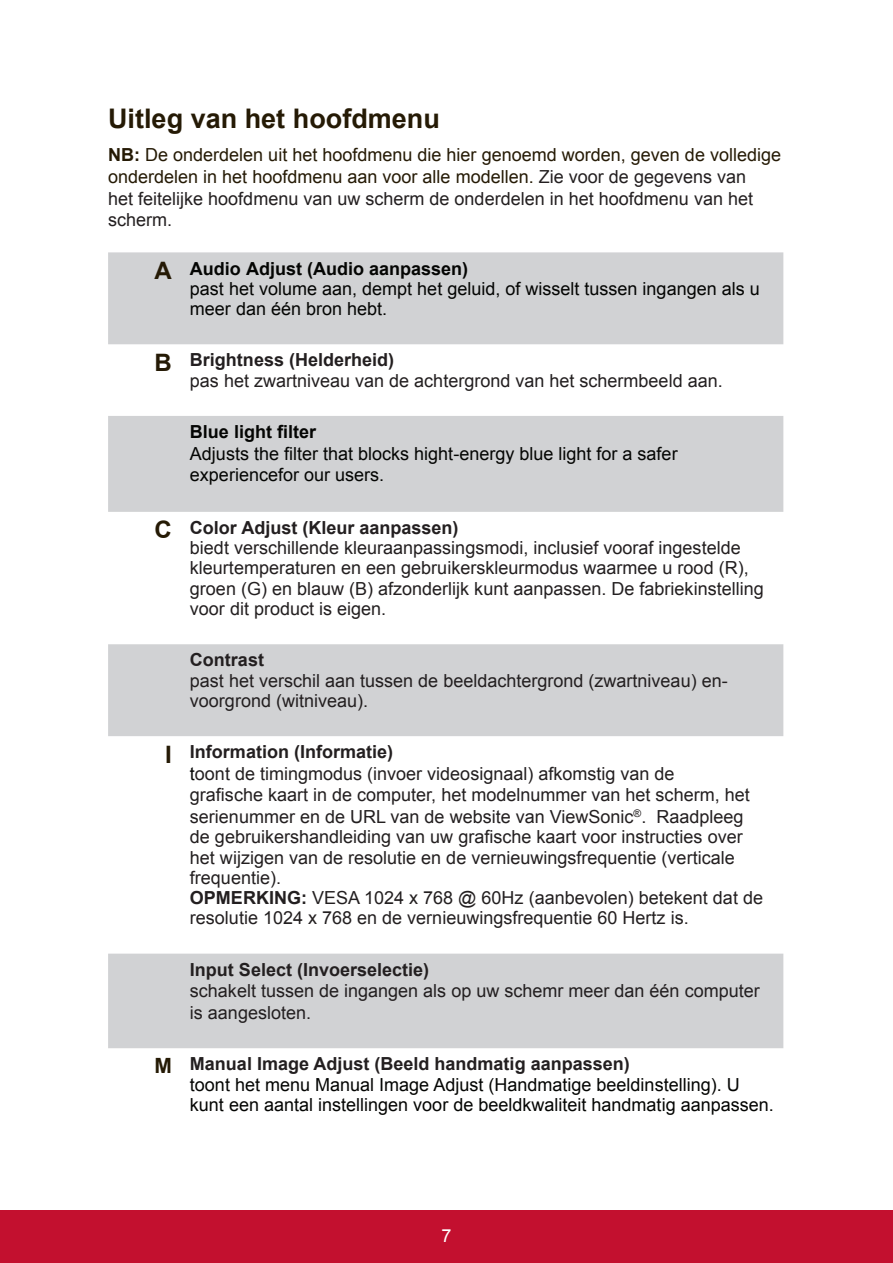
<style>
.page{position:relative;width:893px;height:1263px;background:#fff}
.page>*{position:absolute;margin:0;border:0;box-sizing:border-box;transform-origin:0 0}
.t1{font:700 27px "Arial";color:#251a05}
.t2{font:18px/20.7px "Arial";color:#231f20}
.t3{font:18px/20.2px "Arial";color:#040503}
.t4{font:18px/21.6px "Arial";color:#251a05}
.t5{font:700 18px "Arial";color:#231f20}
.t6{font:700 18px "Arial";color:#040503}
.t7{font:18px "Arial";color:#fff}
.s1{font-weight:700}
.s2{color:#231f20}
.s3{font-weight:700;font-size:24px;color:#251a05}
.s4{color:#040503}
.s5{font-weight:700;font-size:21px;color:#251a05}
.s6{font-weight:700;color:#231f20}
</style>
<div class="page">
<div style="left:0;top:1210px;width:892px;height:53px;background:#c3102f"></div>
<svg style="left:108px;top:252px;width:675px;height:796px"></svg>
<h1 class="t1" style="left:108px;top:100px;width:333px">Uitleg van het hoofdmenu</h1>
<p class="t4" style="left:108px;top:144px;width:674px"><span class="s1">NB:</span> De onderdelen uit het hoofdmenu die hier genoemd worden, geven de volledige onderdelen in het hoofdmenu aan voor alle modellen. <span class="s2">Zie voor de gegevens van<br>het feitelijke hoofdmenu van uw scherm de onderdelen in het hoofdmenu van het scherm.</span></p>
<p class="t3" style="left:190px;top:258px;width:571px;text-indent:-35px"><span class="s3">A</span> <span class="s1">Audio Adjust (Audio aanpassen)<br></span>past het volume aan, dempt het geluid, of wisselt tussen ingangen als u meer dan één bron hebt.</p>
<p class="t2" style="left:190px;top:350px;width:534px;line-height:20.2px;text-indent:-35px"><span class="s3">B</span> <span class="s1">Brightness (Helderheid)<br></span>pas het zwartniveau van de achtergrond van het schermbeeld aan.</p>
<p class="t6" style="left:190px;top:420px;width:128px">Blue light filter</p>
<p class="t3" style="left:190px;top:443px;width:489px;line-height:21.6px">Adjusts the filter that blocks hight-energy blue light for a safer experiencefor our users.</p>
<p class="t2" style="left:190px;top:518px;width:575px;line-height:20.2px;text-indent:-35px"><span class="s3">C</span> <span class="s1">Color Adjust (Kleur aanpassen)<br></span>biedt verschillende kleuraanpassingsmodi, inclusief vooraf ingestelde kleurtemperaturen en een gebruikerskleurmodus waarmee u rood (R), groen (G) en blauw (B) afzonderlijk kunt aanpassen. De fabriekinstelling voor dit product is eigen.</p>
<p class="t5" style="left:190px;top:648px;width:75px">Contrast</p>
<p class="t2" style="left:190px;top:670px;width:539px;line-height:20.2px">past het verschil aan tussen de beeldachtergrond (zwartniveau) en&shy;voorgrond (witniveau).</p>
<p class="t2" style="left:190px;top:742px;width:574px;text-indent:-25px"><span class="s3">I</span> <span class="s1">Information (Informatie)<br></span><span class="s4">t</span>oont de timingmodus (invoer videosignaal) afkomstig van de<br>grafische kaart in de computer, het modelnummer van het scherm, het serienummer en de URL van de website van ViewSonic<sup>®</sup>. Raadpleeg de gebruikershandleiding van uw grafische kaart voor instructies over het wijzigen van de resolutie en de vernieuwingsfrequentie (verticale frequentie).<br><span class="s1">OPMERKING:</span> VESA 1024 x 768 @ 60Hz (aanbevolen) betekent dat de resolutie 1024 x 768 en de vernieuwingsfrequentie 60 Hertz is.</p>
<p class="t5" style="left:190px;top:957px;width:241px">Input Select (Invoerselectie)</p>
<p class="t2" style="left:190px;top:980px;width:571px;line-height:21.6px">schakelt tussen de ingangen als op uw schemr meer dan één computer is aangesloten.</p>
<p class="t3" style="left:190px;top:1054px;width:585px;text-indent:-35px"><span class="s5">M</span> <span class="s6">Manual Image Adjust (Beeld handmatig aanpassen)<br></span>toont het menu Manual Image Adjust (Handmatige beeldinstelling). U kunt een aantal instellingen voor de beeldkwaliteit handmatig aanpassen.</p>
<p class="t7" style="left:441px;top:1223px;width:12px">7</p>
</div>
